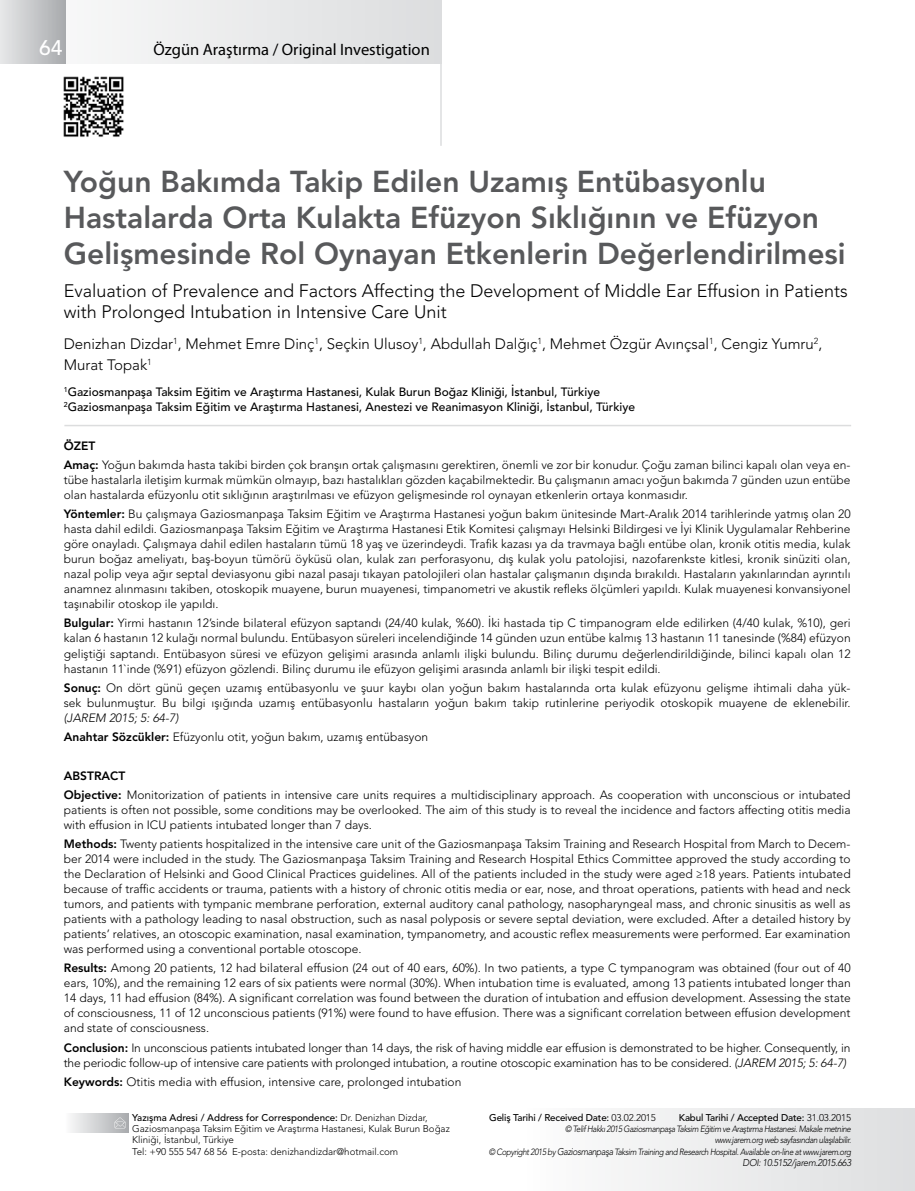
<style>
.page{position:relative;width:915px;height:1191px;background:#fff}
.page>*{position:absolute;margin:0;border:0;box-sizing:border-box;transform-origin:0 0}
.t1{font:800 30px/36px "Avenir LT Std";color:#58595b}
.t2{font:500 21px "Avenir LT Std";color:#fff}
.t3{font:300 18px/21px "Avenir LT Std";color:#000}
.t4{font:16.5px "Myriad Pro";color:#000}
.t5{font:300 15px/21px "Avenir LT Std";color:#000}
.t6{font:300 12px/15px "Avenir LT Std";color:#000}
.t7{font:500 12px/15px "Avenir LT Std";color:#000}
.t8{font:300 9.75px/11.4px "Avenir LT Std";color:#000}
.t9{font:500 9.75px "Avenir LT Std";letter-spacing:-.015em;color:#000}
.t10{font:italic 300 9.75px "Avenir LT Std";letter-spacing:-.04em;color:#000;scale:.95 1}
.t11{font:italic 300 9px/11.4px "Avenir LT Std";letter-spacing:-.05em;color:#000;text-align:right;scale:.9 1}
.s1{font-weight:800}
.s2{font-style:italic}
.s3{font-weight:500}
.s4{font-weight:300}
.s5{font-size:9.75px}
</style>
<div class="page">
<div style="left:521px;top:1108px;width:393px;height:83px;background:linear-gradient(to right,#fdfdfd,#dddee0)"></div>
<div style="left:64px;top:1113px;width:65px;height:19px;background:linear-gradient(to right,#fdfdfe,#a8abad)"></div>
<svg style="left:114px;top:1117px;width:12px;height:11px"></svg>
<hr style="left:64px;top:425px;width:786px;height:1px;background:#dcddde">
<div style="left:3px;top:0;width:438px;height:64px;background:linear-gradient(to bottom,#e9eaeb,#e9eaeb)"></div>
<div style="left:0;top:0;width:65px;height:64px;background:linear-gradient(to right,#e7e8e9,#a9abae)"></div>
<hr style="left:440px;top:44px;width:1px;height:102px;background:#dcddde">
<img style="left:63px;top:76px;width:61px;height:61px">
<h2 class="t2" style="left:39px;top:35px;width:25px">64</h2>
<h3 class="t4" style="left:153px;top:40px;width:278px">Özgün Araştırma / Original Investigation</h3>
<h1 class="t1" style="left:64px;top:164px;width:783px">Yoğun Bakımda Takip Edilen Uzamış Entübasyonlu<br>Hastalarda Orta Kulakta Efüzyon Sıklığının ve Efüzyon<br>Gelişmesinde Rol Oynayan Etkenlerin Değerlendirilmesi</h1>
<h3 class="t3" style="left:64px;top:280px;width:785px">Evaluation of Prevalence and Factors Affecting the Development of Middle Ear Effusion in Patients with Prolonged Intubation in Intensive Care Unit</h3>
<p class="t5" style="left:64px;top:333px;width:759px">Denizhan Dizdar<sup>1</sup>, Mehmet Emre Dinç<sup>1</sup>, Seçkin Ulusoy<sup>1</sup>, Abdullah Dalğıç<sup>1</sup>, Mehmet Özgür Avınçsal<sup>1</sup>, Cengiz Yumru<sup>2</sup>,<br>Murat Topak<sup>1</sup></p>
<p class="t7" style="left:64px;top:384px;width:572px"><sup>1</sup>Gaziosmanpaşa Taksim Eğitim ve Araştırma Hastanesi, Kulak Burun Boğaz Kliniği, İstanbul, Türkiye<br><sup>2</sup>Gaziosmanpaşa Taksim Eğitim ve Araştırma Hastanesi, Anestezi ve Reanimasyon Kliniği, İstanbul, Türkiye</p>
<p class="t6" style="left:64px;top:436px;width:787px;line-height:19.2px"><span class="s1">ÖZET<br>Amaç:</span> Yoğun bakımda hasta takibi birden çok branşın ortak çalışmasını gerektiren, önemli ve zor bir konudur. Çoğu zaman bilinci kapalı olan veya en-</p>
<p class="t6" style="left:64px;top:472px;width:788px">tübe hastalarla iletişim kurmak mümkün olmayıp, bazı hastalıkları gözden kaçabilmektedir. Bu çalışmanın amacı yoğun bakımda 7 günden uzun entübe olan hastalarda efüzyonlu otit sıklığının araştırılması ve efüzyon gelişmesinde rol oynayan etkenlerin ortaya konmasıdır.</p>
<p class="t6" style="left:64px;top:506px;width:788px;text-align:justify"><span class="s1">Yöntemler:</span> Bu çalışmaya Gaziosmanpaşa Taksim Eğitim ve Araştırma Hastanesi yoğun bakım ünitesinde Mart-Aralık 2014 tarihlerinde yatmış olan 20 hasta dahil edildi. Gaziosmanpaşa Taksim Eğitim ve Araştırma Hastanesi Etik Komitesi çalışmayı Helsinki Bildirgesi ve İyi Klinik Uygulamalar Rehberine göre onayladı. Çalışmaya dahil edilen hastaların tümü 18 yaş ve üzerindeydi. Trafik kazası ya da travmaya bağlı entübe olan, kronik otitis media, kulak burun boğaz ameliyatı, baş-boyun tümörü öyküsü olan, kulak zarı perforasyonu, dış kulak yolu patolojisi, nazofarenkste kitlesi, kronik sinüziti olan, nazal polip veya ağır septal deviasyonu gibi nazal pasajı tıkayan patolojileri olan hastalar çalışmanın dışında bırakıldı. Hastaların yakınlarından ayrıntılı anamnez alınmasını takiben, otoskopik muayene, burun muayenesi, timpanometri ve akustik refleks ölçümleri yapıldı. Kulak muayenesi konvansiyonel taşınabilir otoskop ile yapıldı.</p>
<p class="t6" style="left:64px;top:616px;width:788px;text-align:justify"><span class="s1">Bulgular:</span> Yirmi hastanın 12’sinde bilateral efüzyon saptandı (24/40 kulak, %60). İki hastada tip C timpanogram elde edilirken (4/40 kulak, %10), geri kalan 6 hastanın 12 kulağı normal bulundu. Entübasyon süreleri incelendiğinde 14 günden uzun entübe kalmış 13 hastanın 11 tanesinde (%84) efüzyon geliştiği saptandı. Entübasyon süresi ve efüzyon gelişimi arasında anlamlı ilişki bulundu. Bilinç durumu değerlendirildiğinde, bilinci kapalı olan 12 hastanın 11`inde (%91) efüzyon gözlendi. Bilinç durumu ile efüzyon gelişimi arasında anlamlı bir ilişki tespit edildi.</p>
<p class="t6" style="left:64px;top:680px;width:788px"><span class="s1">Sonuç:</span> On dört günü geçen uzamış entübasyonlu ve şuur kaybı olan yoğun bakım hastalarında orta kulak efüzyonu gelişme ihtimali daha yük&shy;sek bulunmuştur. Bu bilgi ışığında uzamış entübasyonlu hastaların yoğun bakım takip rutinlerine periyodik otoskopik muayene de eklenebilir.</p>
<p class="t6" style="left:64px;top:708px;width:366px;line-height:19.2px"><span class="s2">(JAREM 2015; 5: 64-7)<br></span><span class="s1">Anahtar Sözcükler:</span> Efüzyonlu otit, yoğun bakım, uzamış entübasyon</p>
<p class="t6" style="left:64px;top:765px;width:788px;line-height:19.2px"><span class="s1">ABSTRACT<br>Objective:</span> Monitorization of patients in intensive care units requires a multidisciplinary approach. As cooperation with unconscious or intubated</p>
<p class="t6" style="left:64px;top:802px;width:788px">patients is often not possible, some conditions may be overlooked. The aim of this study is to reveal the incidence and factors affecting otitis media with effusion in ICU patients intubated longer than 7 days.</p>
<p class="t6" style="left:64px;top:836px;width:788px;text-align:justify"><span class="s1">Methods:</span> Twenty patients hospitalized in the intensive care unit of the Gaziosmanpaşa Taksim Training and Research Hospital from March to Decem&shy;ber 2014 were included in the study. The Gaziosmanpaşa Taksim Training and Research Hospital Ethics Committee approved the study according to the Declaration of Helsinki and Good Clinical Practices guidelines. All of the patients included in the study were aged ≥18 years. Patients intubated because of traffic accidents or trauma, patients with a history of chronic otitis media or ear, nose, and throat operations, patients with head and neck tumors, and patients with tympanic membrane perforation, external auditory canal pathology, nasopharyngeal mass, and chronic sinusitis as well as patients with a pathology leading to nasal obstruction, such as nasal polyposis or severe septal deviation, were excluded. After a detailed history by patients’ relatives, an otoscopic examination, nasal examination, tympanometry, and acoustic reflex measurements were performed. Ear examination was performed using a conventional portable otoscope.</p>
<p class="t6" style="left:64px;top:960px;width:788px;text-align:justify"><span class="s1">Results:</span> Among 20 patients, 12 had bilateral effusion (24 out of 40 ears, 60%). In two patients, a type C tympanogram was obtained (four out of 40 ears, 10%), and the remaining 12 ears of six patients were normal (30%). When intubation time is evaluated, among 13 patients intubated longer than 14 days, 11 had effusion (84%). A significant correlation was found between the duration of intubation and effusion development. Assessing the state of consciousness, 11 of 12 unconscious patients (91%) were found to have effusion. There was a significant correlation between effusion development and state of consciousness.</p>
<p class="t6" style="left:64px;top:1040px;width:788px"><span class="s1">Conclusion:</span> In unconscious patients intubated longer than 14 days, the risk of having middle ear effusion is demonstrated to be higher. Consequently, in the periodic follow-up of intensive care patients with prolonged intubation, a routine otoscopic examination has to be considered. <span class="s2">(JAREM 2015; 5: 64-7)</span></p>
<p class="t6" style="left:64px;top:1074px;width:399px"><span class="s1">Keywords:</span> Otitis media with effusion, intensive care, prolonged intubation</p>
<p class="t8" style="left:132px;top:1111px;width:319px"><span class="s3">Yazışma Adresi / Address for Correspondence:</span> Dr. Denizhan Dizdar, Gaziosmanpaşa Taksim Eğitim ve Araştırma Hastanesi, Kulak Burun Boğaz Kliniği, İstanbul, Türkiye<br>Tel: +90 555 547 68 56 E-posta: denizhandizdar@hotmail.com</p>
<p class="t9" style="left:489px;top:1111px;width:168px">Geliş Tarihi / Received Date: <span class="s4">03.02.2015</span></p>
<p class="t9" style="left:678px;top:1111px;width:174px">Kabul Tarihi / Accepted Date: <span class="s4">31.03.2015</span></p>
<p class="t11" style="left:488px;top:1123px;width:404px">© Telif Hakkı 2015 Gaziosmanpaşa Taksim Eğitim ve Araştırma Hastanesi. Makale metnine<br>www.jarem.org web sayfasından ulaşılabilir.<br>© Copyright 2015 by <span class="s5">Gaziosmanpaşa</span> Taksim Training and Research Hospital. Available on-line at www.jarem.org</p>
<p class="t10" style="left:742px;top:1157px;width:116px">DOI: 10.5152/jarem.2015.663</p>
</div>
